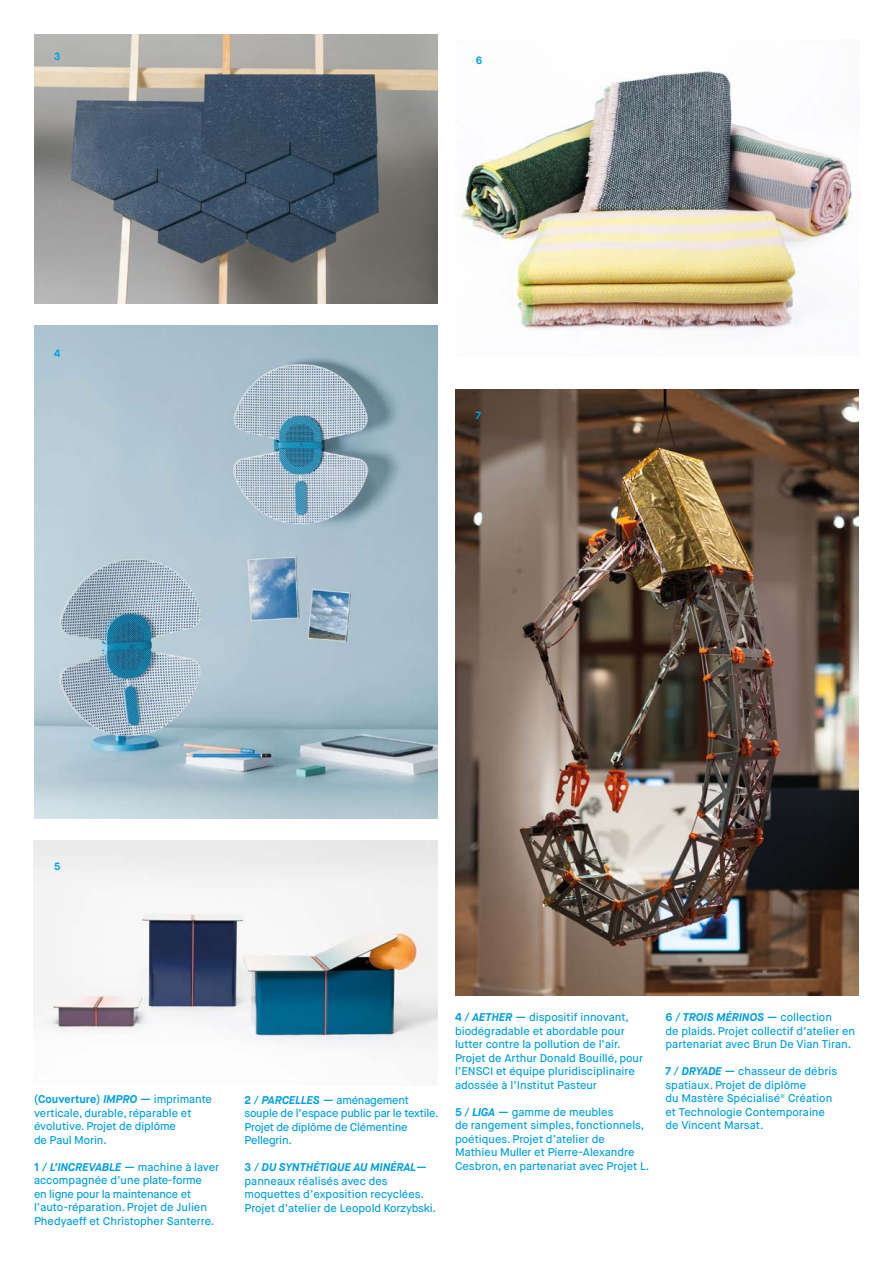
<style>
.page{position:relative;width:893px;height:1263px;background:#fff}
.page>*{position:absolute;margin:0;border:0;box-sizing:border-box;transform-origin:0 0}
.t1{font:500 11.25px/13.5px "Maison Neue";color:#009fe3}
.t2{font:500 11.25px/13.5px "Maison Neue";letter-spacing:-.02em;color:#009fe3}
.t3{font:700 10.5px "Maison Neue";color:#009fe3}
.s1{font-weight:700}
.s2{font-weight:700;font-style:italic}
</style>
<div class="page">
<img style="left:33px;top:840px;width:404px;height:208px">
<img style="left:455px;top:71px;width:398px;height:261px">
<img style="left:455px;top:389px;width:403px;height:606px">
<img style="left:34px;top:34px;width:403px;height:269px">
<img style="left:34px;top:325px;width:404px;height:493px">
<p class="t3" style="left:54px;top:50px;width:8px">3</p>
<p class="t3" style="left:54px;top:347px;width:8px">4</p>
<p class="t3" style="left:476px;top:53px;width:8px">6</p>
<p class="t3" style="left:476px;top:408px;width:7px">7</p>
<p class="t3" style="left:54px;top:859px;width:8px">5</p>
<p class="t1" style="left:34px;top:1093px;width:179px"><span class="s1">(Couverture)</span> <span class="s2">IMPRO</span> <span class="s1">—</span> imprimante verticale, durable, réparable et évolutive. Projet de diplôme<br>de Paul Morin.</p>
<p class="t1" style="left:34px;top:1160px;width:187px"><span class="s1">1 /</span> <span class="s2">L’INCREVABLE</span> <span class="s1">—</span> machine à laver accompagnée d’une plate-forme<br>en ligne pour la maintenance et l’auto-réparation. Projet de Julien Phedyaeff et Christopher Santerre.</p>
<p class="t2" style="left:244px;top:1093px;width:196px"><span class="s1">2 /</span> <span class="s2">PARCELLES</span> <span class="s1">—</span> aménagement souple de l’espace public par le textile.<br>Projet de diplôme de Clémentine<br>Pellegrin.</p>
<p class="t1" style="left:244px;top:1161px;width:193px"><span class="s1">3 /</span> <span class="s2">DU SYNTHÉTIQUE AU MINÉRAL</span><span class="s1">— </span>panneaux réalisés avec des moquettes d’exposition recyclées.<br>Projet d’atelier de Leopold Korzybski.</p>
<p class="t1" style="left:455px;top:1011px;width:190px"><span class="s1">4 /</span> <span class="s2">AETHER</span> <span class="s1">—</span> dispositif innovant, biodégradable et abordable pour lutter contre la pollution de l’air.<br>Projet de Arthur Donald Bouillé, pour l’ENSCI et équipe pluridisciplinaire adossée à l’Institut Pasteur</p>
<p class="t1" style="left:455px;top:1105px;width:196px"><span class="s1">5 /</span> <span class="s2">LIGA</span> <span class="s1">—</span> gamme de meubles<br>de rangement simples, fonctionnels, poétiques. Projet d’atelier de Mathieu Muller et Pierre-Alexandre Cesbron, en partenariat avec Projet L.</p>
<p class="t1" style="left:665px;top:1011px;width:191px"><span class="s1">6 /</span> <span class="s2">TROIS MÉRINOS</span> <span class="s1">—</span> collection<br>de plaids. Projet collectif d’atelier en partenariat avec Brun De Vian Tiran.</p>
<p class="t1" style="left:665px;top:1065px;width:173px"><span class="s1">7 /</span> <span class="s2">DRYADE</span> <span class="s1">—</span> chasseur de débris spatiaux. Projet de diplôme<br>du Mastère Spécialisé® Création et Technologie Contemporaine de Vincent Marsat.</p>
</div>
